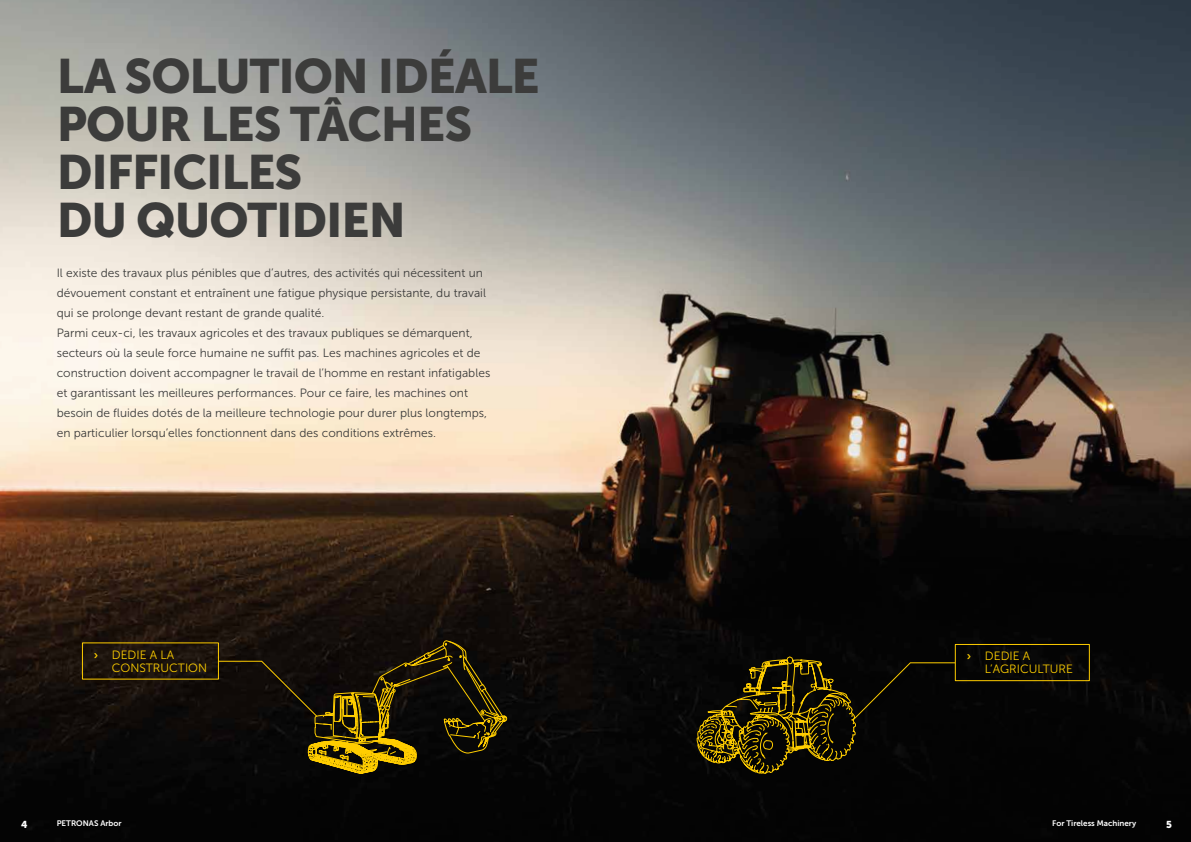
<style>
.page{position:relative;width:1191px;height:842px;background:#fff}
.page>*{position:absolute;margin:0;border:0;box-sizing:border-box;transform-origin:0 0}
.t1{font:48px/48px "Museo Sans 900";letter-spacing:-.025em;color:#3c3c3b}
.t2{font:12px/20px "Museo Sans 300";color:#3c3c3b}
.t3{font:12px/13px "Museo Sans 300";color:#fece00}
.t4{font:10px "Museo Sans 900";color:#fff}
.t5{font:8px "Museo Sans 700";color:#fff}
.s1{font-family:"Museo Sans 700"}
</style>
<div class="page">
<img style="left:0;top:0;width:1191px;height:842px">
<div style="left:851px;top:660px;width:111px;height:67px;background:#000"></div>
<svg style="left:218px;top:640px;width:289px;height:134px;background:#271f07"></svg>
<svg style="left:696px;top:656px;width:259px;height:160px"></svg>
<div style="left:955px;top:644px;width:134px;height:37px;border:1px solid #ffcd00"></div>
<h1 class="t1" style="left:57px;top:52px;width:484px">LA SOLUTION IDÉALE<br>POUR LES TÂCHES<br>DIFFICILES<br>DU QUOTIDIEN</h1>
<p class="t2" style="left:57px;top:263px;width:435px">Il existe des travaux plus pénibles que d’autres, des activités qui nécessitent un dévouement constant et entraînent une fatigue physique persistante, du travail qui se prolonge devant restant de grande qualité.<br>Parmi ceux-ci, les travaux agricoles et des travaux publiques se démarquent, secteurs où la seule force humaine ne suffit pas. Les machines agricoles et de construction doivent accompagner le travail de l’homme en restant infatigables et garantissant les meilleures performances. Pour ce faire, les machines ont besoin de fluides dotés de la meilleure technologie pour durer plus longtemps, en particulier lorsqu’elles fonctionnent dans des conditions extrêmes.</p>
<p class="t3" style="left:112px;top:648px;width:97px;text-indent:-18px"><span class="s1">›</span> DEDIE A LA<br>CONSTRUCTION</p>
<p class="t3" style="left:985px;top:649px;width:89px;text-indent:-18px"><span class="s1">›</span> DEDIE A<br>L’AGRICULTURE</p>
<p class="t4" style="left:21px;top:818px;width:8px">4</p>
<p class="t5" style="left:57px;top:819px;width:66px">PETRONAS Arbor</p>
<p class="t5" style="left:1052px;top:819px;width:86px">For Tireless Machinery</p>
<p class="t4" style="left:1166px;top:818px;width:7px">5</p>
</div>
